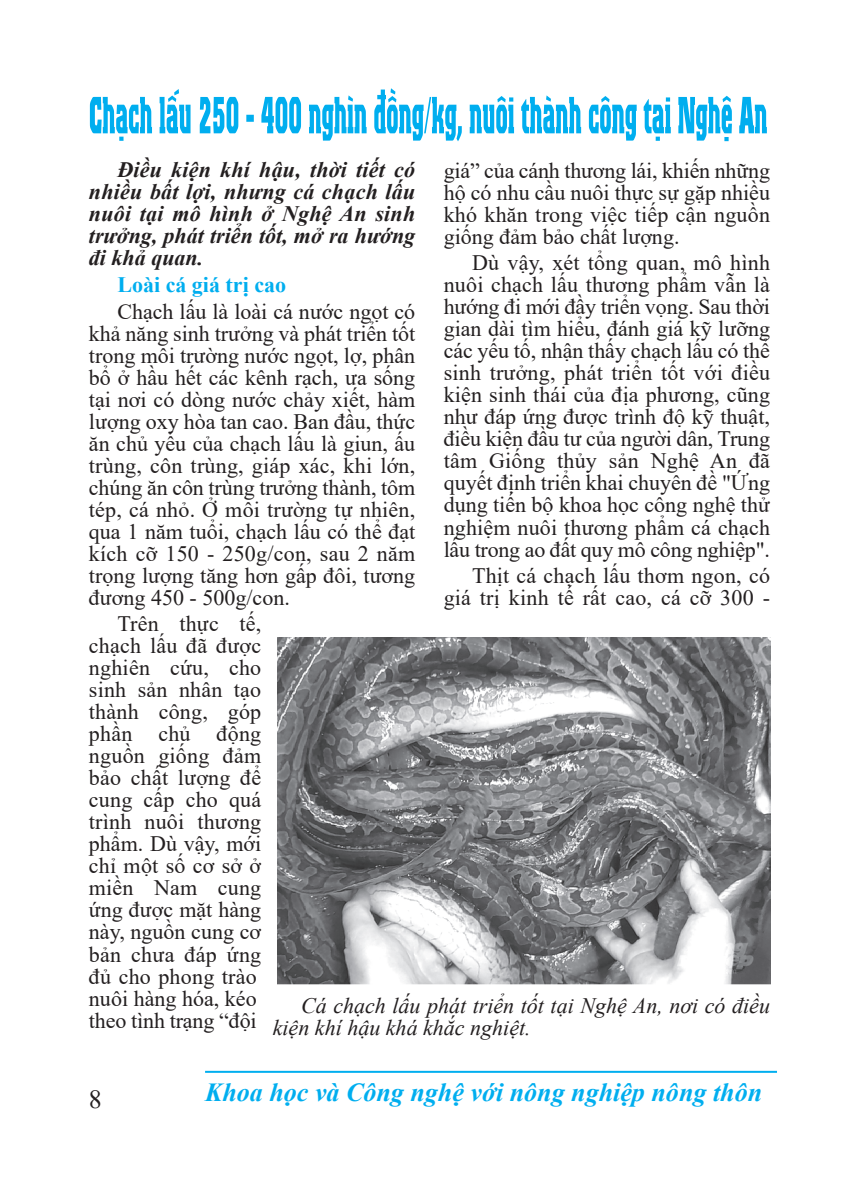
<style>
.page{position:relative;width:859px;height:1199px;background:#fff}
.page>*{position:absolute;margin:0;border:0;box-sizing:border-box;transform-origin:0 0}
.t1{font:italic 700 26px "Times New Roman";color:#00aeef}
.t2{font:26px "Times New Roman";color:#231f20}
.t3{font:22px/22px "Times New Roman";letter-spacing:.01em;color:#231f20;text-align:justify}
.t4{font:italic 700 22px/22px "Times New Roman";color:#231f20;text-align:justify}
.t5{font:italic 22px/22px "Times New Roman";color:#231f20}
.t6{font:700 22px "Times New Roman";color:#00aeef}
</style>
<div class="page">
<hr style="left:205px;top:1070px;width:571px;height:2px;background:#00aeef">
<svg style="left:90px;top:88px;width:676px;height:53px"></svg>
<img style="left:277px;top:637px;width:492px;height:347px">
<p class="t4" style="left:89px;top:159px;width:327px;text-indent:28px">Điều kiện khí hậu, thời tiết có nhiều bất lợi, nhưng cá chạch lấu nuôi tại mô hình ở Nghệ An sinh trưởng, phát triển tốt, mở ra hướng đi khả quan.</p>
<p class="t6" style="left:117px;top:272px;width:170px">Loài cá giá trị cao</p>
<p class="t3" style="left:89px;top:300px;width:327px;text-indent:28px">Chạch lấu là loài cá nước ngọt có khả năng sinh trưởng và phát triển tốt trong môi trường nước ngọt, lợ, phân bổ ở hầu hết các kênh rạch, ưa sống tại nơi có dòng nước chảy xiết, hàm lượng oxy hòa tan cao. Ban đầu, thức ăn chủ yếu của chạch lấu là giun, ấu trùng, côn trùng, giáp xác, khi lớn, chúng ăn côn trùng trưởng thành, tôm tép, cá nhỏ. Ở môi trường tự nhiên, qua 1 năm tuổi, chạch lấu có thể đạt kích cỡ 150 - 250g/con, sau 2 năm trọng lượng tăng hơn gấp đôi, tương đương 450 - 500g/con.</p>
<p class="t3" style="left:89px;top:612px;width:174px;text-align:left;text-indent:28px">Trên thực tế, chạch lấu đã được nghiên cứu, cho sinh sản nhân tạo thành công, góp phần chủ động nguồn giống đảm bảo chất lượng để cung cấp cho quá trình nuôi thương phẩm. Dù vậy, mới chỉ một số cơ sở ở miền Nam cung ứng được mặt hàng này, nguồn cung cơ bản chưa đáp ứng đủ cho phong trào nuôi hàng hóa, kéo theo tình trạng “đội</p>
<p class="t3" style="left:443px;top:159px;width:327px">giá” của cánh thương lái, khiến những hộ có nhu cầu nuôi thực sự gặp nhiều khó khăn trong việc tiếp cận nguồn giống đảm bảo chất lượng.</p>
<p class="t3" style="left:443px;top:252px;width:327px;text-indent:28px">Dù vậy, xét tổng quan, mô hình nuôi chạch lấu thương phẩm vẫn là hướng đi mới đầy triển vọng. Sau thời gian dài tìm hiểu, đánh giá kỹ lưỡng các yếu tố, nhận thấy chạch lấu có thể sinh trưởng, phát triển tốt với điều kiện sinh thái của địa phương, cũng như đáp ứng được trình độ kỹ thuật, điều kiện đầu tư của người dân, Trung tâm Giống thủy sản Nghệ An đã quyết định triển khai chuyên đề "Ứng dụng tiến bộ khoa học công nghệ thử nghiệm nuôi thương phẩm cá chạch lấu trong ao đất quy mô công nghiệp".</p>
<p class="t3" style="left:443px;top:564px;width:327px;text-align:right">Thịt cá chạch lấu thơm ngon, có giá trị kinh tế rất cao, cá cỡ 300 -</p>
<p class="t5" style="left:272px;top:994px;width:498px;text-indent:28px">Cá chạch lấu phát triển tốt tại Nghệ An, nơi có điều kiện khí hậu khá khắc nghiệt.</p>
<p class="t2" style="left:89px;top:1084px;width:14px">8</p>
<p class="t1" style="left:205px;top:1077px;width:558px">Khoa học và Công nghệ với nông nghiệp nông thôn</p>
</div>
